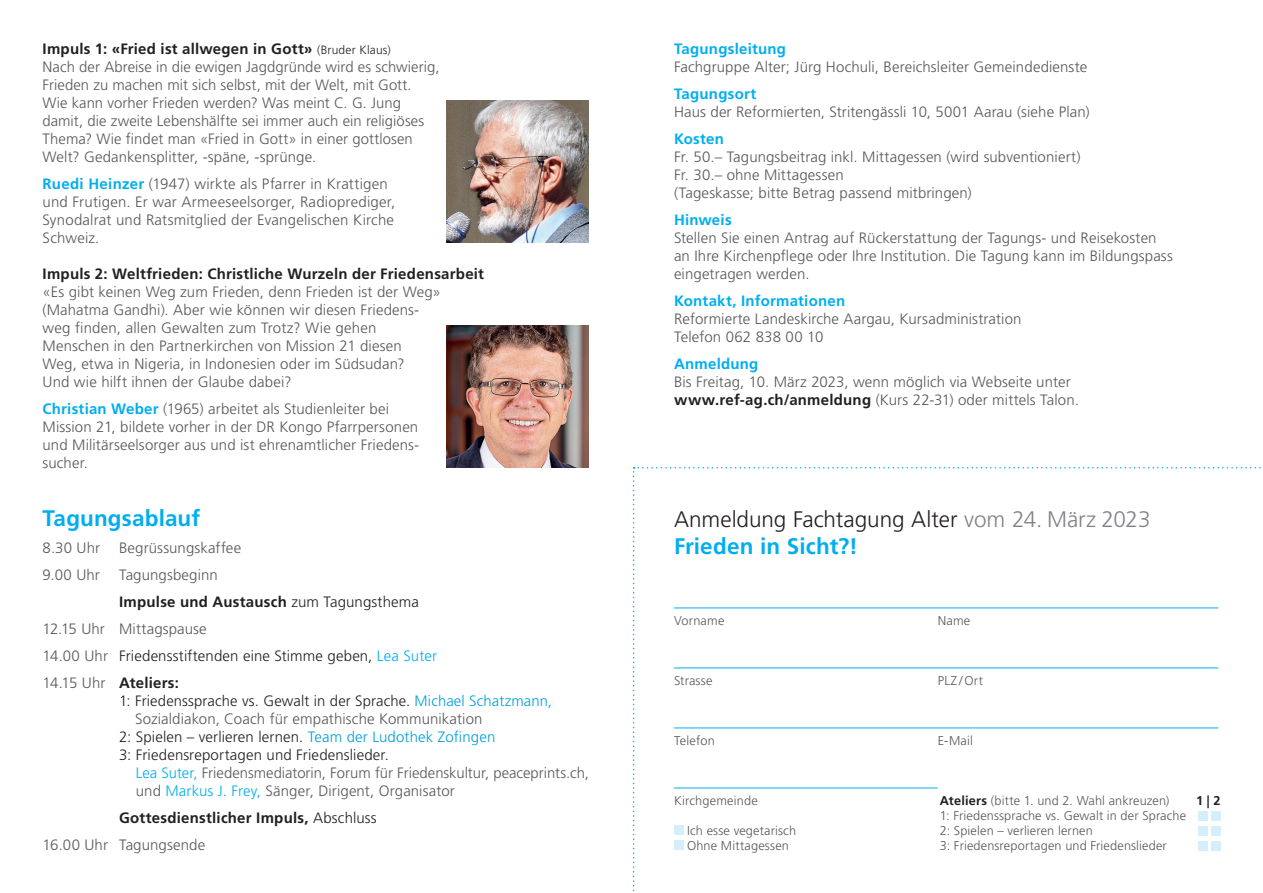
<style>
.page{position:relative;width:1263px;height:893px;background:#fff}
.page>*{position:absolute;margin:0;border:0;box-sizing:border-box;transform-origin:0 0}
.t1{font:300 22.5px/27px "Frutiger LT Pro";letter-spacing:-.005em;color:#231f20}
.t2{font:700 22.5px "Frutiger LT Pro";letter-spacing:.005em;color:#00aeef}
.t3{font:300 15px/18px "Frutiger LT Pro";letter-spacing:.01em;color:#57585a}
.t4{font:300 15px "Frutiger LT Pro";letter-spacing:.01em;color:#231f20}
.t5{font:700 15px "Frutiger LT Pro";letter-spacing:.015em;color:#231f20}
.t6{font:300 12.75px "Frutiger LT Pro";letter-spacing:.01em;color:#57585a}
.t7{font:700 12.75px "Frutiger LT Pro";color:#231f20}
.s1{font-weight:700;color:#231f20}
.s2{font-size:12px;color:#231f20}
.s3{font-weight:700;color:#00aeef}
.s4{font-weight:300}
.s5{color:#57585a}
.s6{color:#00aeef}
.s7{font-weight:300;color:#57585a}
.s8{color:#009fda}
.s9{color:#231f20}
.s10{color:#808285}
</style>
<div class="page">
<img style="left:446px;top:100px;width:143px;height:143px">
<img style="left:446px;top:325px;width:143px;height:143px">
<svg style="left:633px;top:467px;width:628px;height:425px"></svg>
<hr style="left:674px;top:608px;width:544px;height:1px;background:#00aeef">
<hr style="left:674px;top:668px;width:544px;height:1px;background:#00aeef">
<hr style="left:674px;top:728px;width:544px;height:1px;background:#00aeef">
<hr style="left:674px;top:788px;width:264px;height:1px;background:#00aeef">
<div style="left:674px;top:826px;width:9px;height:9px;background:#d4effb"></div>
<div style="left:674px;top:841px;width:9px;height:9px;background:#d4effb"></div>
<div style="left:1198px;top:811px;width:9px;height:9px;background:#d4effb"></div>
<div style="left:1211px;top:811px;width:9px;height:9px;background:#d4effb"></div>
<div style="left:1198px;top:826px;width:9px;height:9px;background:#d4effb"></div>
<div style="left:1211px;top:826px;width:9px;height:9px;background:#d4effb"></div>
<div style="left:1198px;top:841px;width:9px;height:9px;background:#d4effb"></div>
<div style="left:1211px;top:841px;width:9px;height:9px;background:#d4effb"></div>
<p class="t3" style="left:43px;top:40px;width:398px"><span class="s1">Impuls 1: «Fried ist allwegen in Gott»</span> <span class="s2">(Bruder Klaus)<br></span>Nach der Abreise in die ewigen Jagdgründe wird es schwierig, Frieden zu machen mit sich selbst, mit der Welt, mit Gott.<br>Wie kann vorher Frieden werden? Was meint C. G. Jung damit, die zweite Lebenshälfte sei immer auch ein religiöses Thema? Wie findet man «Fried in Gott» in einer gottlosen Welt? Gedankensplitter, -späne, -sprünge.</p>
<p class="t3" style="left:43px;top:175px;width:354px"><span class="s3">Ruedi Heinzer</span> (1947) wirkte als Pfarrer in Krattigen und Frutigen. Er war Armeeseelsorger, Radioprediger, Synodalrat und Ratsmitglied der Evangelischen Kirche Schweiz.</p>
<p class="t3" style="left:43px;top:265px;width:443px"><span class="s1">Impuls 2: Weltfrieden: Christliche Wurzeln der Friedensarbeit </span>«Es gibt keinen Weg zum Frieden, denn Frieden ist der Weg» (Mahatma Gandhi). Aber wie können wir diesen Friedens-<br>weg finden, allen Gewalten zum Trotz? Wie gehen<br>Menschen in den Partnerkirchen von Mission 21 diesen<br>Weg, etwa in Nigeria, in Indonesien oder im Südsudan?<br>Und wie hilft ihnen der Glaube dabei?</p>
<p class="t3" style="left:43px;top:400px;width:378px"><span class="s3">Christian Weber</span> (1965) arbeitet als Studienleiter bei Mission 21, bildete vorher in der DR Kongo Pfarrpersonen und Militärseelsorger aus und ist ehrenamtlicher Friedens&shy;sucher.</p>
<p class="t2" style="left:43px;top:505px;width:159px">Tagungsablauf</p>
<p class="t3" style="left:43px;top:539px;width:59px">8.30 Uhr</p>
<p class="t3" style="left:119px;top:539px;width:124px">Begrüssungskaffee</p>
<p class="t3" style="left:43px;top:566px;width:59px">9.00 Uhr</p>
<p class="t3" style="left:119px;top:566px;width:100px">Tagungsbeginn</p>
<p class="t5" style="left:119px;top:593px;width:301px">Impulse und Austausch <span class="s4">zum Tagungsthema</span></p>
<p class="t3" style="left:43px;top:620px;width:166px">12.15 Uhr Mittagspause</p>
<p class="t4" style="left:43px;top:647px;width:396px"><span class="s5">14.00 Uhr</span> Friedensstiftenden eine Stimme geben, <span class="s6">Lea Suter</span></p>
<p class="t5" style="left:43px;top:674px;width:138px"><span class="s7">14.15 Uhr</span> Ateliers:</p>
<p class="t4" style="left:119px;top:692px;width:434px">1: Friedenssprache vs. Gewalt in der Sprache. <span class="s8">Michael Schatzmann,</span></p>
<p class="t3" style="left:135px;top:710px;width:349px">Sozialdiakon, Coach für empathische Kommunikation</p>
<p class="t4" style="left:119px;top:728px;width:378px">2: Spielen – verlieren lernen. <span class="s8">Team der Ludothek Zofingen</span></p>
<p class="t3" style="left:136px;top:746px;width:455px;text-indent:-17px"><span class="s9">3: Friedensreportagen und Friedenslieder.<br></span><span class="s6">Lea Suter,</span> Friedensmediatorin, Forum für Friedenskultur, peaceprints.ch, und <span class="s6">Markus J. Frey,</span> Sänger, Dirigent, Organisator</p>
<p class="t5" style="left:119px;top:809px;width:259px">Gottesdienstlicher Impuls, <span class="s4">Abschluss</span></p>
<p class="t3" style="left:43px;top:836px;width:164px">16.00 Uhr Tagungsende</p>
<p class="t3" style="left:674px;top:40px;width:415px"><span class="s3">Tagungsleitung<br></span>Fachgruppe Alter; Jürg Hochuli, Bereichsleiter Gemeindedienste</p>
<p class="t3" style="left:674px;top:85px;width:417px"><span class="s3">Tagungsort<br></span>Haus der Reformierten, Stritengässli 10, 5001 Aarau (siehe Plan)</p>
<p class="t3" style="left:674px;top:130px;width:408px"><span class="s3">Kosten<br></span>Fr. 50.– Tagungsbeitrag inkl. Mittagessen (wird subventioniert)<br>Fr. 30.– ohne Mittagessen<br>(Tageskasse; bitte Betrag passend mitbringen)</p>
<p class="t3" style="left:674px;top:211px;width:500px"><span class="s3">Hinweis<br></span>Stellen Sie einen Antrag auf Rückerstattung der Tagungs- und Reisekosten an Ihre Kirchenpflege oder Ihre Institution. Die Tagung kann im Bildungspass eingetragen werden.</p>
<p class="t3" style="left:674px;top:292px;width:349px"><span class="s3">Kontakt, Informationen<br></span>Reformierte Landeskirche Aargau, Kursadministration<br>Telefon 062 838 00 10</p>
<p class="t3" style="left:674px;top:355px;width:406px"><span class="s3">Anmeldung<br></span>Bis Freitag, 10. März 2023, wenn möglich via Webseite unter <span class="s1">www.ref-ag.ch/anmeldung</span> (Kurs 22-31) oder mittels Talon.</p>
<p class="t1" style="left:674px;top:506px;width:478px">Anmeldung Fachtagung Alter <span class="s10">vom 24. März 2023<br></span><span class="s3">Frieden in Sicht?!</span></p>
<p class="t6" style="left:674px;top:613px;width:52px">Vorname</p>
<p class="t6" style="left:938px;top:613px;width:34px">Name</p>
<p class="t6" style="left:674px;top:673px;width:40px">Strasse</p>
<p class="t6" style="left:938px;top:673px;width:47px">PLZ/Ort</p>
<p class="t6" style="left:674px;top:733px;width:42px">Telefon</p>
<p class="t6" style="left:938px;top:733px;width:37px">E-Mail</p>
<p class="t6" style="left:674px;top:793px;width:85px">Kirchgemeinde</p>
<p class="t6" style="left:687px;top:823px;width:111px">Ich esse vegetarisch</p>
<p class="t6" style="left:687px;top:838px;width:103px">Ohne Mittagessen</p>
<p class="t6" style="left:940px;top:794px;width:231px"><span class="s1">Ateliers</span> (bitte 1. und 2. Wahl ankreuzen)</p>
<p class="t7" style="left:1196px;top:793px;width:26px">1 | 2</p>
<p class="t6" style="left:940px;top:809px;width:248px">1: Friedenssprache vs. Gewalt in der Sprache</p>
<p class="t6" style="left:940px;top:824px;width:155px">2: Spielen – verlieren lernen</p>
<p class="t6" style="left:940px;top:839px;width:228px">3: Friedensreportagen und Friedenslieder</p>
</div>
